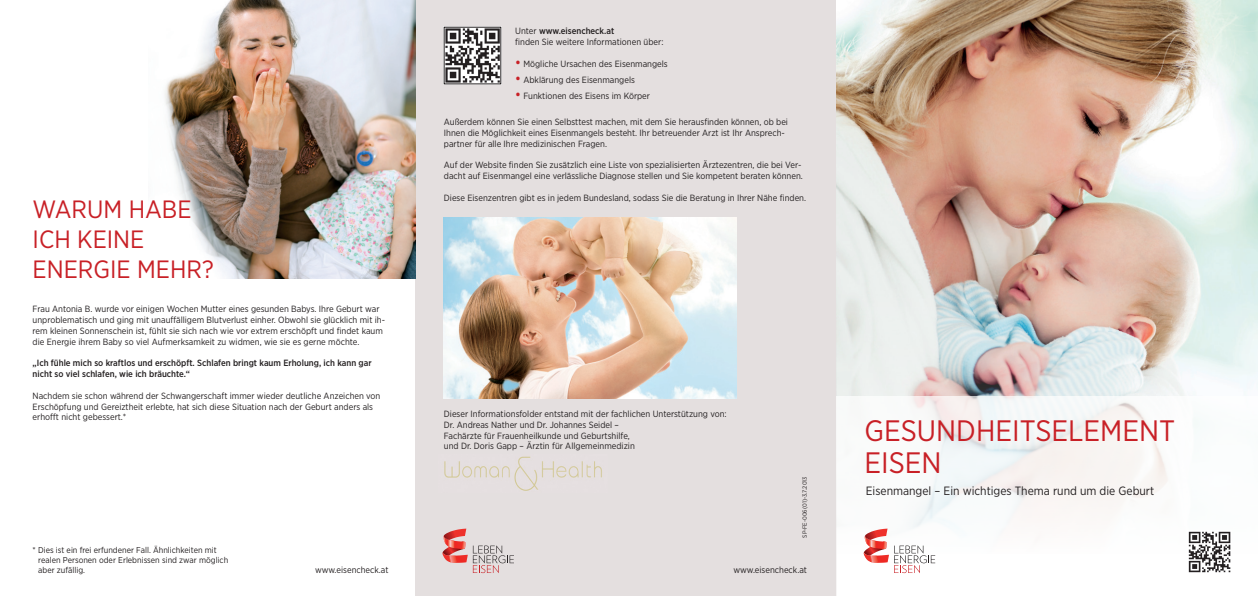
<style>
.page{position:relative;width:1258px;height:596px;background:#fff}
.page>*{position:absolute;margin:0;border:0;box-sizing:border-box;transform-origin:0 0}
.t1{font:29.5px/32px "Gotham Narrow";color:#c82026}
.t2{font:25px/30px "Gotham Narrow";color:#c82026}
.t3{font:12px "Gotham Narrow";color:#231f20}
.t4{font:9px/10.8px "Gotham Narrow";color:#231f20}
.t5{font:500 9px/10.8px "Gotham Narrow";color:#231f20}
.t6{font:8.5px/10.2px "Gotham Narrow";color:#231f20}
.t7{font:6px "Gotham Narrow";color:#231f20}
.s1{font-weight:500}
.s2{font-weight:500;font-size:13px;color:#c82026}
</style>
<div class="page">
<div style="left:415px;top:0;width:421px;height:595px;background:#e4dfdf"></div>
<img style="left:836px;top:0;width:421px;height:395px">
<img style="left:1188px;top:531px;width:42px;height:42px">
<svg style="left:894px;top:545px;width:41px;height:27px"></svg>
<svg style="left:863px;top:528px;width:25px;height:34px"></svg>
<svg style="left:442px;top:528px;width:72px;height:44px"></svg>
<img style="left:446px;top:29px;width:53px;height:53px">
<img style="left:444px;top:456px;width:158px;height:35px">
<img style="left:165px;top:0;width:250px;height:278px">
<img style="left:444px;top:217px;width:292px;height:181px">
<h2 class="t2" style="left:33px;top:193px;width:183px">WARUM HABE<br>ICH KEINE<br>ENERGIE MEHR?</h2>
<p class="t4" style="left:33px;top:303px;width:354px">Frau Antonia B. wurde vor einigen Wochen Mutter eines gesunden Babys. Ihre Geburt war unproblematisch und ging mit unauffälligem Blutverlust einher. Obwohl sie glücklich mit ih&shy;rem kleinen Sonnenschein ist, fühlt sie sich nach wie vor extrem erschöpft und findet kaum die Energie ihrem Baby so viel Aufmerksamkeit zu widmen, wie sie es gerne möchte.</p>
<p class="t5" style="left:33px;top:357px;width:340px">„Ich fühle mich so kraftlos und erschöpft. Schlafen bringt kaum Erholung, ich kann gar nicht so viel schlafen, wie ich bräuchte.“</p>
<p class="t4" style="left:33px;top:390px;width:349px">Nachdem sie schon während der Schwangerschaft immer wieder deutliche Anzeichen von<br>Erschöpfung und Gereiztheit erlebte, hat sich diese Situation nach der Geburt anders als erhofft nicht gebessert.*</p>
<p class="t6" style="left:38px;top:544px;width:191px;text-indent:-6px">* Dies ist ein frei erfundener Fall. Ähnlichkeiten mit realen Personen oder Erlebnissen sind zwar möglich aber zufällig.</p>
<p class="t4" style="left:315px;top:564px;width:75px">www.eisencheck.at</p>
<p class="t4" style="left:515px;top:25px;width:150px">Unter <span class="s1">www.eisencheck.at<br></span>finden Sie weitere Informationen über:</p>
<p class="t4" style="left:515px;top:58px;width:154px"><span class="s2">•</span> Mögliche Ursachen des Eisenmangels</p>
<p class="t4" style="left:515px;top:74px;width:121px"><span class="s2">•</span> Abklärung des Eisenmangels</p>
<p class="t4" style="left:515px;top:90px;width:136px"><span class="s2">•</span> Funktionen des Eisens im Körper</p>
<p class="t4" style="left:444px;top:116px;width:345px">Außerdem können Sie einen Selbsttest machen, mit dem Sie herausfinden können, ob bei<br>Ihnen die Möglichkeit eines Eisenmangels besteht. Ihr betreuender Arzt ist Ihr Ansprech&shy;partner für alle Ihre medizinischen Fragen.</p>
<p class="t4" style="left:444px;top:159px;width:360px">Auf der Website finden Sie zusätzlich eine Liste von spezialisierten Ärztezentren, die bei Ver&shy;dacht auf Eisenmangel eine verlässliche Diagnose stellen und Sie kompetent beraten können.</p>
<p class="t4" style="left:444px;top:192px;width:363px">Diese Eisenzentren gibt es in jedem Bundesland, sodass Sie die Beratung in Ihrer Nähe finden.</p>
<p class="t4" style="left:444px;top:408px;width:284px">Dieser Informationsfolder entstand mit der fachlichen Unterstützung von:<br>Dr. Andreas Nather und Dr. Johannes Seidel –<br>Fachärzte für Frauenheilkunde und Geburtshilfe,<br>und Dr. Doris Gapp – Ärztin für Allgemeinmedizin</p>
<p class="t7" style="left:801px;top:537px;width:62px;rotate:-90deg">SP-FE-006(01)-3.7.2013</p>
<p class="t4" style="left:733px;top:564px;width:75px">www.eisencheck.at</p>
<h1 class="t1" style="left:864px;top:414px;width:312px">GESUNDHEITSELEMENT<br>EISEN</h1>
<h3 class="t3" style="left:865px;top:482px;width:290px">Eisenmangel – Ein wichtiges Thema rund um die Geburt</h3>
</div>
